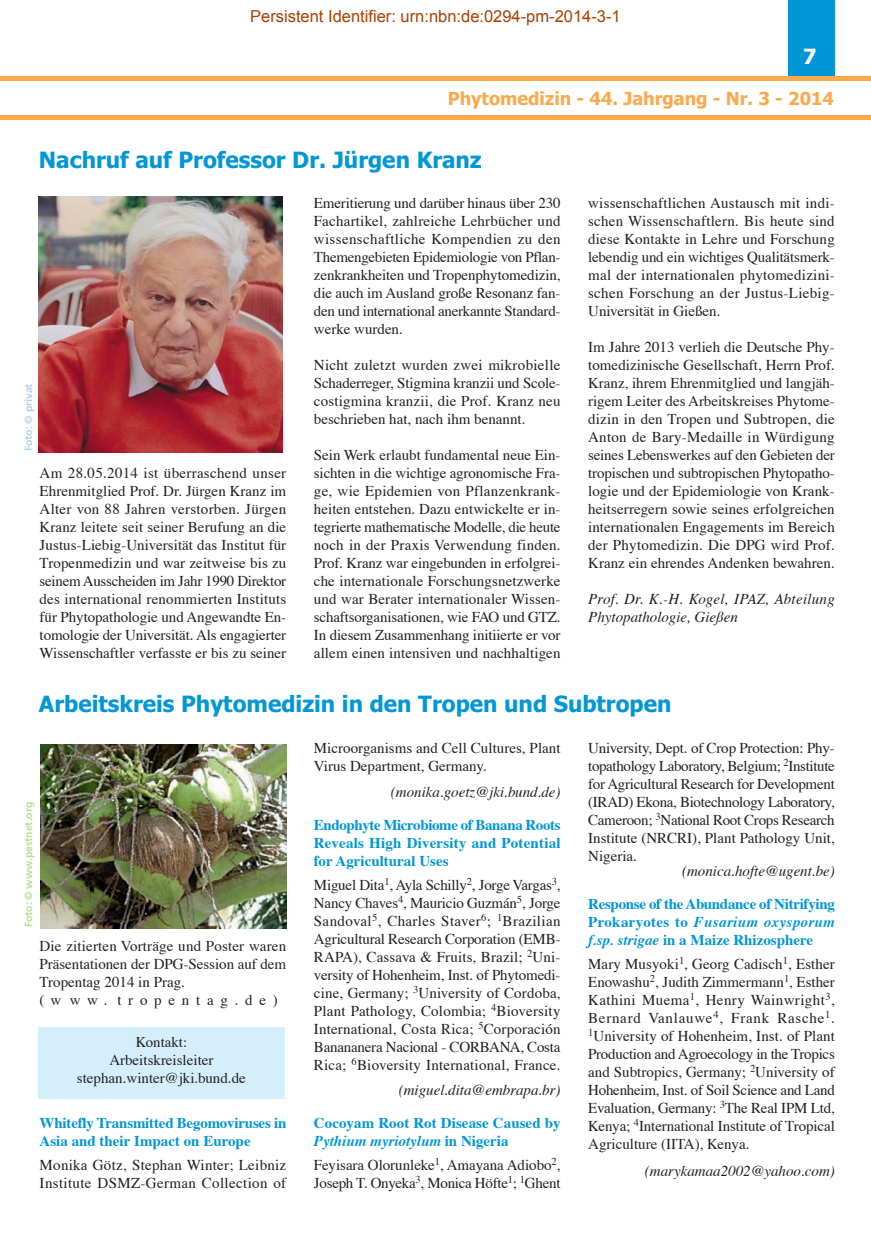
<style>
.page{position:relative;width:871px;height:1242px;background:#fff}
.page>*{position:absolute;margin:0;border:0;box-sizing:border-box;transform-origin:0 0}
.t1{font:700 22.5px "Tahoma";color:#0196d7}
.t2{font:700 21px "Tahoma";color:#fff}
.t3{font:700 18px "Tahoma";color:#faaa4d}
.t4{font:16.5px "Arial";color:#ab4000}
.t5{font:15px/18px "Times";color:#231f20;text-align:justify}
.t6{font:700 15px/18px "Times";color:#0196d7}
.t7{font:italic 15px/18px "Times";color:#231f20}
.t8{font:15px/18px "Times";letter-spacing:.025em;color:#231f20}
.t9{font:14.85px "Times";color:#231f20}
.t10{font:700 10.5px "Frutiger";letter-spacing:-.005em;color:#bfdc95}
.t11{font:700 10.5px "Frutiger";letter-spacing:-.005em;color:#afd0ed}
.s1{font-style:italic}
</style>
<div class="page">
<div style="left:788px;top:0;width:46px;height:80px;background:#0196d7"></div>
<hr style="left:0;top:116px;width:871px;height:4px;background:#faaa4d">
<div style="left:0;top:76px;width:871px;height:5px;background:#faaa4d"></div>
<div style="left:39px;top:1026px;width:246px;height:72px;background:#d4effb"></div>
<img style="left:39px;top:196px;width:244px;height:256px">
<img style="left:41px;top:744px;width:245px;height:184px">
<p class="t4" style="left:250px;top:5px;width:372px">Persistent Identifier: urn:nbn:de:0294-pm-2014-3-1</p>
<h2 class="t2" style="left:803px;top:48px;width:15px">7</h2>
<p class="t3" style="left:448px;top:91px;width:388px">Phytomedizin - 44. Jahrgang - Nr. 3 - 2014</p>
<h1 class="t1" style="left:39px;top:151px;width:444px">Nachruf auf Professor Dr. Jürgen Kranz</h1>
<p class="t11" style="left:24px;top:451px;width:69px;rotate:-90deg">Foto: © privat</p>
<p class="t5" style="left:40px;top:465px;width:248px">Am 28.05.2014 ist überraschend unser Ehrenmitglied Prof. Dr. Jürgen Kranz im Alter von 88 Jahren verstorben. Jürgen Kranz leitete seit seiner Berufung an die Justus-Liebig-Universität das Institut für Tropenmedizin und war zeitweise bis zu seinem Ausscheiden im Jahr 1990 Direktor des international renommierten Instituts für Phytopathologie und Angewandte En&shy;tomologie der Universität. Als engagierter Wissenschaftler verfasste er bis zu seiner</p>
<p class="t5" style="left:314px;top:195px;width:248px">Emeritierung und darüber hinaus über 230<br>Fachartikel, zahlreiche Lehrbücher und wissenschaftliche Kompendien zu den Themengebieten Epidemiologie von Pflan&shy;zenkrankheiten und Tropenphytomedizin, die auch im Ausland große Resonanz fan&shy;den und international anerkannte Standard&shy;werke wurden.</p>
<p class="t5" style="left:314px;top:357px;width:248px">Nicht zuletzt wurden zwei mikrobielle Schaderreger, Stigmina kranzii und Scole&shy;costigmina kranzii, die Prof. Kranz neu beschrieben hat, nach ihm benannt.</p>
<p class="t5" style="left:314px;top:447px;width:248px">Sein Werk erlaubt fundamental neue Ein&shy;sichten in die wichtige agronomische Fra&shy;ge, wie Epidemien von Pflanzenkrank&shy;heiten entstehen. Dazu entwickelte er in&shy;tegrierte mathematische Modelle, die heute noch in der Praxis Verwendung finden.<br>Prof. Kranz war eingebunden in erfolgrei&shy;che internationale Forschungsnetzwerke und war Berater internationaler Wissen&shy;schaftsorganisationen, wie FAO und GTZ.<br>In diesem Zusammenhang initiierte er vor allem einen intensiven und nachhaltigen</p>
<p class="t5" style="left:588px;top:195px;width:248px">wissenschaftlichen Austausch mit indi&shy;schen Wissenschaftlern. Bis heute sind diese Kontakte in Lehre und Forschung lebendig und ein wichtiges Qualitätsmerk&shy;mal der internationalen phytomedizini&shy;schen Forschung an der Justus-Liebig-Universität in Gießen.</p>
<p class="t5" style="left:588px;top:339px;width:248px">Im Jahre 2013 verlieh die Deutsche Phy&shy;tomedizinische Gesellschaft, Herrn Prof.<br>Kranz, ihrem Ehrenmitglied und langjäh&shy;rigem Leiter des Arbeitskreises Phytome&shy;dizin in den Tropen und Subtropen, die Anton de Bary-Medaille in Würdigung seines Lebenswerkes auf den Gebieten der tropischen und subtropischen Phytopatho&shy;logie und der Epidemiologie von Krank&shy;heitserregern sowie seines erfolgreichen internationalen Engagements im Bereich der Phytomedizin. Die DPG wird Prof.<br>Kranz ein ehrendes Andenken bewahren.</p>
<p class="t7" style="left:588px;top:591px;width:248px">Prof. Dr. K.-H. Kogel, IPAZ, Abteilung<br>Phytopathologie, Gießen</p>
<h1 class="t1" style="left:39px;top:695px;width:634px">Arbeitskreis Phytomedizin in den Tropen und Subtropen</h1>
<p class="t10" style="left:24px;top:927px;width:127px;rotate:-90deg">Foto: © www.pestnet.org</p>
<p class="t5" style="left:40px;top:938px;width:248px;text-align:left">Die zitierten Vorträge und Poster waren<br>Präsentationen der DPG-Session auf dem<br>Tropentag 2014 in Prag.<br>(www. tropentag.de)</p>
<p class="t9" style="left:136px;top:1036px;width:53px">Kontakt:</p>
<p class="t5" style="left:77px;top:1052px;width:170px;text-align:center">Arbeitskreisleiter stephan.winter@jki.bund.de</p>
<p class="t6" style="left:40px;top:1115px;width:248px">Whitefly Transmitted Begomoviruses in<br>Asia and their Impact on Europe</p>
<p class="t8" style="left:40px;top:1157px;width:248px">Monika Götz, Stephan Winter; Leibniz<br>Institute DSMZ-German Collection of</p>
<p class="t5" style="left:314px;top:740px;width:248px">Microorganisms and Cell Cultures, Plant<br>Virus Department, Germany.</p>
<p class="t7" style="left:391px;top:784px;width:171px">(monika.goetz@jki.bund.de)</p>
<p class="t6" style="left:314px;top:817px;width:248px;text-align:justify">Endophyte Microbiome of Banana Roots Reveals High Diversity and Potential for Agricultural Uses</p>
<p class="t5" style="left:314px;top:877px;width:248px">Miguel Dita<sup>1</sup>, Ayla Schilly<sup>2</sup>, Jorge Vargas<sup>3</sup>, Nancy Chaves<sup>4</sup>, Mauricio Guzmán<sup>5</sup>, Jorge Sandoval<sup>5</sup>, Charles Staver<sup>6</sup>; <sup>1</sup>Brazilian Agricultural Research Corporation (EMB-RAPA), Cassava &amp; Fruits, Brazil; <sup>2</sup>Uni&shy;versity of Hohenheim, Inst. of Phytomedi&shy;cine, Germany; <sup>3</sup>University of Cordoba, Plant Pathology, Colombia; <sup>4</sup>Bioversity International, Costa Rica; <sup>5</sup>Corporación Banananera Nacional - CORBANA, Costa Rica; <sup>6</sup>Bioversity International, France.</p>
<p class="t7" style="left:399px;top:1082px;width:163px">(miguel.dita@embrapa.br)</p>
<p class="t6" style="left:314px;top:1115px;width:248px">Cocoyam Root Rot Disease Caused by<br><span class="s1">Pythium myriotylum</span> in Nigeria</p>
<p class="t5" style="left:314px;top:1157px;width:248px">Feyisara Olorunleke<sup>1</sup>, Amayana Adiobo<sup>2</sup>,<br>Joseph T. Onyeka<sup>3</sup>, Monica Höfte<sup>1</sup>; <sup>1</sup>Ghent</p>
<p class="t5" style="left:588px;top:740px;width:248px">University, Dept. of Crop Protection: Phy&shy;topathology Laboratory, Belgium; <sup>2</sup>Institute for Agricultural Research for Development (IRAD) Ekona, Biotechnology Laboratory, Cameroon; <sup>3</sup>National Root Crops Research Institute (NRCRI), Plant Pathology Unit, Nigeria.</p>
<p class="t7" style="left:682px;top:863px;width:154px">(monica.hofte@ugent.be)</p>
<p class="t6" style="left:588px;top:896px;width:248px;text-align:justify">Response of the Abundance of Nitrifying Prokaryotes to <span class="s1">Fusarium oxysporum f.sp. strigae</span> in a Maize Rhizosphere</p>
<p class="t5" style="left:588px;top:956px;width:248px">Mary Musyoki<sup>1</sup>, Georg Cadisch<sup>1</sup>, Esther Enowashu<sup>2</sup>, Judith Zimmermann<sup>1</sup>, Esther Kathini Muema<sup>1</sup>, Henry Wainwright<sup>3</sup>, Bernard Vanlauwe<sup>4</sup>, Frank Rasche<sup>1</sup>.<br><sup>1</sup>University of Hohenheim, Inst. of Plant Production and Agroecology in the Tropics and Subtropics, Germany; <sup>2</sup>University of Hohenheim, Inst. of Soil Science and Land Evaluation, Germany: <sup>3</sup>The Real IPM Ltd, Kenya; <sup>4</sup>International Institute of Tropical Agriculture (IITA), Kenya.</p>
<p class="t7" style="left:645px;top:1163px;width:192px">(marykamaa2002@yahoo.com)</p>
</div>
